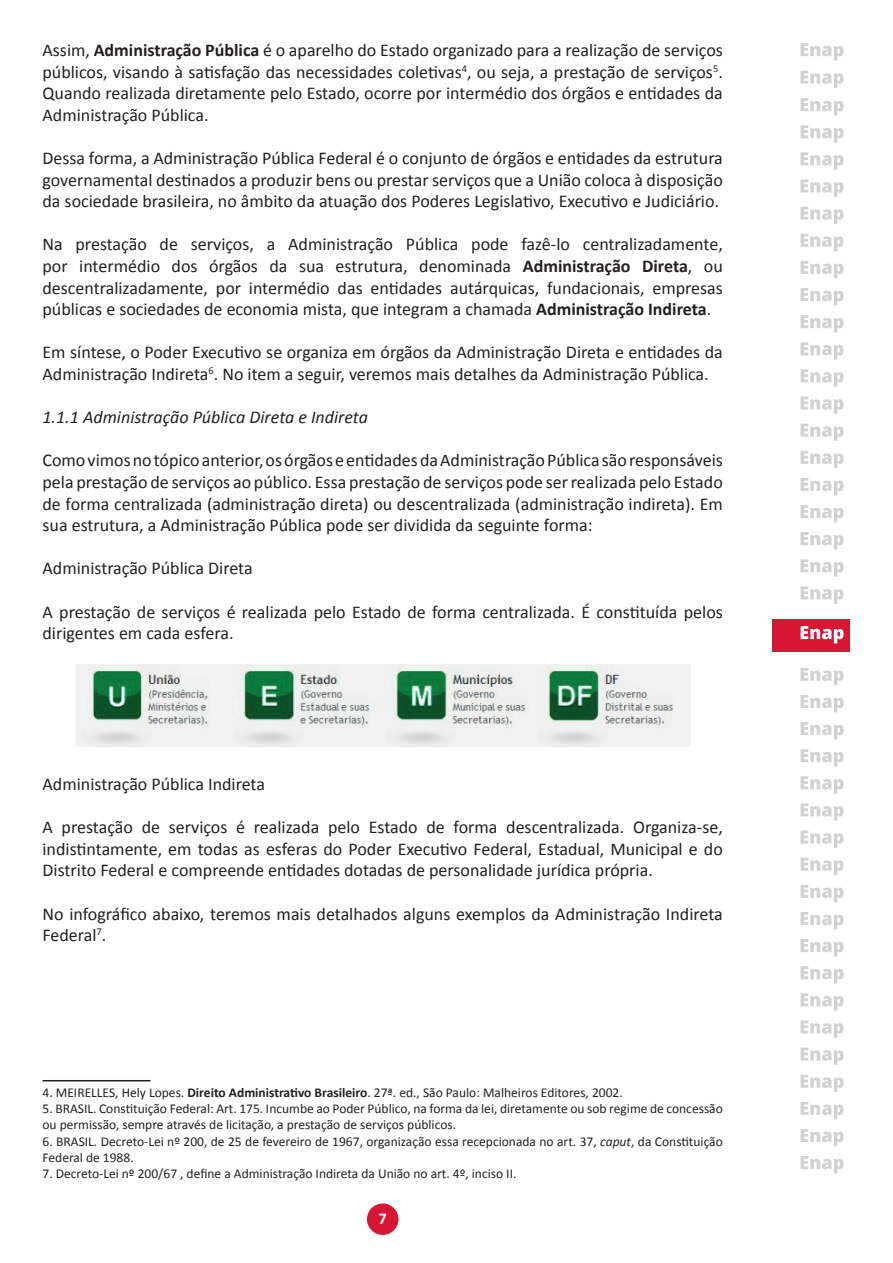
<style>
.page{position:relative;width:893px;height:1263px;background:#fff}
.page>*{position:absolute;margin:0;border:0;box-sizing:border-box;transform-origin:0 0}
.t1{font:18px/21.6px "Calibri";color:#231f20;text-align:justify}
.t2{font:italic 18px "Calibri";color:#231f20}
.t3{font:700 16.5px "Calibri";color:#fff}
.t4{font:13.5px/16.2px "Calibri";color:#231f20}
.s1{font-weight:700}
.s2{font-style:italic}
</style>
<div class="page">
<div style="left:367px;top:1203px;width:31px;height:32px;background:#d71634;border-radius:50%"></div>
<div style="left:772px;top:619px;width:77px;height:32px;background:#d71634"></div>
<svg style="left:801px;top:626px;width:43px;height:17px"></svg>
<svg style="left:801px;top:98px;width:43px;height:17px"></svg>
<svg style="left:801px;top:125px;width:43px;height:18px"></svg>
<svg style="left:801px;top:152px;width:43px;height:18px"></svg>
<svg style="left:801px;top:180px;width:43px;height:17px"></svg>
<svg style="left:801px;top:207px;width:43px;height:17px"></svg>
<svg style="left:801px;top:234px;width:43px;height:17px"></svg>
<svg style="left:801px;top:261px;width:43px;height:17px"></svg>
<svg style="left:801px;top:288px;width:43px;height:17px"></svg>
<svg style="left:801px;top:315px;width:43px;height:17px"></svg>
<svg style="left:801px;top:342px;width:43px;height:18px"></svg>
<svg style="left:801px;top:369px;width:43px;height:18px"></svg>
<svg style="left:801px;top:397px;width:43px;height:17px"></svg>
<svg style="left:801px;top:424px;width:43px;height:17px"></svg>
<svg style="left:801px;top:451px;width:43px;height:17px"></svg>
<svg style="left:801px;top:478px;width:43px;height:17px"></svg>
<svg style="left:801px;top:505px;width:43px;height:17px"></svg>
<svg style="left:801px;top:532px;width:43px;height:17px"></svg>
<svg style="left:801px;top:559px;width:43px;height:18px"></svg>
<svg style="left:801px;top:586px;width:43px;height:18px"></svg>
<svg style="left:801px;top:668px;width:43px;height:17px"></svg>
<svg style="left:801px;top:695px;width:43px;height:17px"></svg>
<svg style="left:801px;top:722px;width:43px;height:17px"></svg>
<svg style="left:801px;top:749px;width:43px;height:17px"></svg>
<svg style="left:801px;top:776px;width:43px;height:18px"></svg>
<svg style="left:801px;top:803px;width:43px;height:18px"></svg>
<svg style="left:801px;top:830px;width:43px;height:18px"></svg>
<svg style="left:801px;top:858px;width:43px;height:17px"></svg>
<svg style="left:801px;top:885px;width:43px;height:17px"></svg>
<svg style="left:801px;top:912px;width:43px;height:17px"></svg>
<svg style="left:801px;top:939px;width:43px;height:17px"></svg>
<svg style="left:801px;top:966px;width:43px;height:17px"></svg>
<svg style="left:801px;top:993px;width:43px;height:18px"></svg>
<svg style="left:801px;top:1020px;width:43px;height:18px"></svg>
<svg style="left:801px;top:1047px;width:43px;height:18px"></svg>
<svg style="left:801px;top:1075px;width:43px;height:17px"></svg>
<svg style="left:801px;top:1102px;width:43px;height:17px"></svg>
<svg style="left:801px;top:1129px;width:43px;height:17px"></svg>
<svg style="left:801px;top:1156px;width:43px;height:17px"></svg>
<svg style="left:801px;top:71px;width:43px;height:17px"></svg>
<svg style="left:801px;top:43px;width:43px;height:18px"></svg>
<img style="left:76px;top:664px;width:615px;height:83px">
<hr style="left:43px;top:1080px;width:108px;height:1px;background:#231f20">
<p class="t1" style="left:43px;top:38px;width:682px">Assim, <span class="s1">Administração Pública</span> é o aparelho do Estado organizado para a realização de serviços públicos, visando à satisfação das necessidades coletivas<sup>4</sup>, ou seja, a prestação de serviços<sup>5</sup>.<br>Quando realizada diretamente pelo Estado, ocorre por intermédio dos órgãos e entidades da Administração Pública.</p>
<p class="t1" style="left:43px;top:146px;width:682px">Dessa forma, a Administração Pública Federal é o conjunto de órgãos e entidades da estrutura governamental destinados a produzir bens ou prestar serviços que a União coloca à disposição da sociedade brasileira, no âmbito da atuação dos Poderes Legislativo, Executivo e Judiciário.</p>
<p class="t1" style="left:43px;top:233px;width:682px">Na prestação de serviços, a Administração Pública pode fazê-lo centralizadamente, por intermédio dos órgãos da sua estrutura, denominada <span class="s1">Administração Direta</span>, ou descentralizadamente, por intermédio das entidades autárquicas, fundacionais, empresas públicas e sociedades de economia mista, que integram a chamada <span class="s1">Administração Indireta</span>.</p>
<p class="t1" style="left:43px;top:341px;width:682px">Em síntese, o Poder Executivo se organiza em órgãos da Administração Direta e entidades da<br>Administração Indireta<sup>6</sup>. No item a seguir, veremos mais detalhes da Administração Pública.</p>
<p class="t2" style="left:43px;top:406px;width:327px">1.1.1 Administração Pública Direta e Indireta</p>
<p class="t1" style="left:43px;top:449px;width:682px">Como vimos no tópico anterior, os órgãos e entidades da Administração Pública são responsáveis pela prestação de serviços ao público. Essa prestação de serviços pode ser realizada pelo Estado de forma centralizada (administração direta) ou descentralizada (administração indireta). Em sua estrutura, a Administração Pública pode ser dividida da seguinte forma:</p>
<p class="t1" style="left:43px;top:557px;width:212px">Administração Pública Direta</p>
<p class="t1" style="left:43px;top:600px;width:682px">A prestação de serviços é realizada pelo Estado de forma centralizada. É constituída pelos dirigentes em cada esfera.</p>
<p class="t1" style="left:43px;top:772px;width:224px">Administração Pública Indireta</p>
<p class="t1" style="left:43px;top:816px;width:682px">A prestação de serviços é realizada pelo Estado de forma descentralizada. Organiza-se, indistintamente, em todas as esferas do Poder Executivo Federal, Estadual, Municipal e do Distrito Federal e compreende entidades dotadas de personalidade jurídica própria.</p>
<p class="t1" style="left:43px;top:902px;width:682px">No infográfico abaixo, teremos mais detalhados alguns exemplos da Administração Indireta<br>Federal<sup>7</sup>.</p>
<p class="t4" style="left:43px;top:1084px;width:582px">4. MEIRELLES, Hely Lopes. <span class="s1">Direito Administrativo Brasileiro</span>. 27ª. ed., São Paulo: Malheiros Editores, 2002.</p>
<p class="t4" style="left:43px;top:1100px;width:682px">5. BRASIL. Constituição Federal: Art. 175. Incumbe ao Poder Público, na forma da lei, diretamente ou sob regime de concessão ou permissão, sempre através de licitação, a prestação de serviços públicos.</p>
<p class="t4" style="left:43px;top:1132px;width:682px">6. BRASIL. Decreto-Lei nº 200, de 25 de fevereiro de 1967, organização essa recepcionada no art. 37, <span class="s2">caput</span>, da Constituição<br>Federal de 1988.</p>
<p class="t4" style="left:43px;top:1165px;width:475px">7. Decreto-Lei nº 200/67 , define a Administração Indireta da União no art. 4º, inciso II.</p>
<p class="t3" style="left:378px;top:1208px;width:10px">7</p>
</div>
